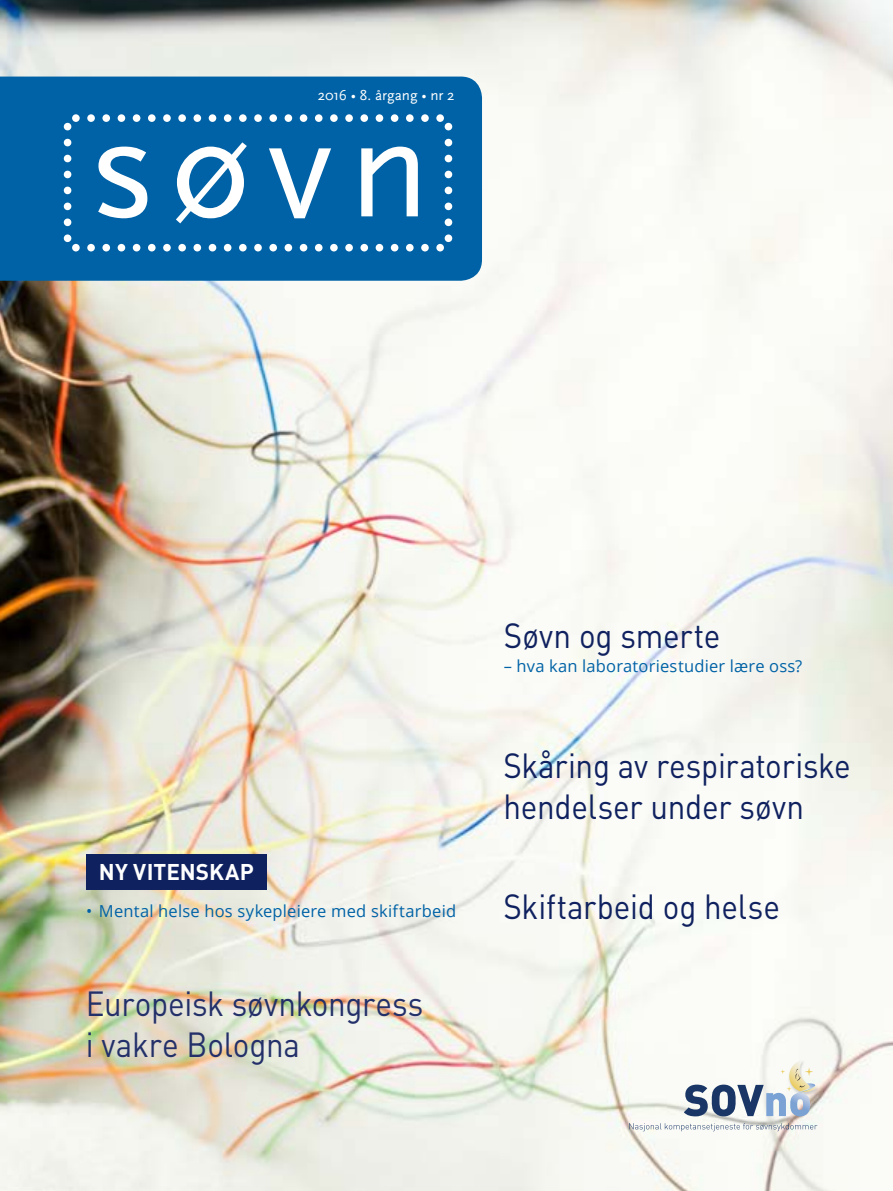
<style>
.page{position:relative;width:893px;height:1191px;background:#fff}
.page>*{position:absolute;margin:0;border:0;box-sizing:border-box;transform-origin:0 0}
.t1{font:34.5px/41.4px "DIN Pro";letter-spacing:-.005em;color:#0f215f;scale:.91 1}
.t2{font:34.5px/41.4px "DIN Pro";letter-spacing:-.01em;color:#233069;scale:.91 1}
.t3{font:700 22.5px "DIN Pro";letter-spacing:.005em;color:#fff}
.t4{font:16.5px "Open Sans";letter-spacing:.01em;color:#0062a6}
.t5{font:15px "Scala Sans";letter-spacing:-.005em;color:#fff}
</style>
<div class="page">
<img style="left:0;top:0;width:893px;height:1191px">
<div style="left:0;top:77px;width:482px;height:204px;background:#0062a6"></div>
<svg style="left:98px;top:142px;width:320px;height:81px"></svg>
<div style="left:72px;top:114px;width:8px;height:8px;background:#fff;border-radius:50%"></div>
<div style="left:72px;top:244px;width:8px;height:7px;background:#fff;border-radius:50%"></div>
<div style="left:64px;top:123px;width:7px;height:7px;background:#fff;border-radius:50%"></div>
<div style="left:445px;top:123px;width:7px;height:7px;background:#fff;border-radius:50%"></div>
<div style="left:64px;top:139px;width:7px;height:7px;background:#fff;border-radius:50%"></div>
<div style="left:445px;top:139px;width:7px;height:7px;background:#fff;border-radius:50%"></div>
<div style="left:64px;top:155px;width:7px;height:7px;background:#fff;border-radius:50%"></div>
<div style="left:445px;top:155px;width:7px;height:7px;background:#fff;border-radius:50%"></div>
<div style="left:64px;top:171px;width:7px;height:7px;background:#fff;border-radius:50%"></div>
<div style="left:445px;top:171px;width:7px;height:7px;background:#fff;border-radius:50%"></div>
<div style="left:64px;top:187px;width:7px;height:7px;background:#fff;border-radius:50%"></div>
<div style="left:445px;top:187px;width:7px;height:7px;background:#fff;border-radius:50%"></div>
<div style="left:64px;top:203px;width:7px;height:7px;background:#fff;border-radius:50%"></div>
<div style="left:445px;top:203px;width:7px;height:7px;background:#fff;border-radius:50%"></div>
<div style="left:64px;top:218px;width:7px;height:8px;background:#fff;border-radius:50%"></div>
<div style="left:445px;top:218px;width:7px;height:8px;background:#fff;border-radius:50%"></div>
<div style="left:64px;top:234px;width:7px;height:8px;background:#fff;border-radius:50%"></div>
<div style="left:445px;top:234px;width:7px;height:8px;background:#fff;border-radius:50%"></div>
<div style="left:87px;top:114px;width:8px;height:8px;background:#fff;border-radius:50%"></div>
<div style="left:87px;top:244px;width:8px;height:7px;background:#fff;border-radius:50%"></div>
<div style="left:102px;top:114px;width:8px;height:8px;background:#fff;border-radius:50%"></div>
<div style="left:102px;top:244px;width:8px;height:7px;background:#fff;border-radius:50%"></div>
<div style="left:118px;top:114px;width:7px;height:8px;background:#fff;border-radius:50%"></div>
<div style="left:118px;top:244px;width:7px;height:7px;background:#fff;border-radius:50%"></div>
<div style="left:133px;top:114px;width:7px;height:8px;background:#fff;border-radius:50%"></div>
<div style="left:133px;top:244px;width:7px;height:7px;background:#fff;border-radius:50%"></div>
<div style="left:148px;top:114px;width:8px;height:8px;background:#fff;border-radius:50%"></div>
<div style="left:148px;top:244px;width:8px;height:7px;background:#fff;border-radius:50%"></div>
<div style="left:163px;top:114px;width:8px;height:8px;background:#fff;border-radius:50%"></div>
<div style="left:163px;top:244px;width:8px;height:7px;background:#fff;border-radius:50%"></div>
<div style="left:178px;top:114px;width:8px;height:8px;background:#fff;border-radius:50%"></div>
<div style="left:178px;top:244px;width:8px;height:7px;background:#fff;border-radius:50%"></div>
<div style="left:194px;top:114px;width:7px;height:8px;background:#fff;border-radius:50%"></div>
<div style="left:194px;top:244px;width:7px;height:7px;background:#fff;border-radius:50%"></div>
<div style="left:209px;top:114px;width:7px;height:8px;background:#fff;border-radius:50%"></div>
<div style="left:209px;top:244px;width:7px;height:7px;background:#fff;border-radius:50%"></div>
<div style="left:224px;top:114px;width:7px;height:8px;background:#fff;border-radius:50%"></div>
<div style="left:224px;top:244px;width:7px;height:7px;background:#fff;border-radius:50%"></div>
<div style="left:239px;top:114px;width:8px;height:8px;background:#fff;border-radius:50%"></div>
<div style="left:239px;top:244px;width:8px;height:7px;background:#fff;border-radius:50%"></div>
<div style="left:254px;top:114px;width:8px;height:8px;background:#fff;border-radius:50%"></div>
<div style="left:254px;top:244px;width:8px;height:7px;background:#fff;border-radius:50%"></div>
<div style="left:269px;top:114px;width:8px;height:8px;background:#fff;border-radius:50%"></div>
<div style="left:269px;top:244px;width:8px;height:7px;background:#fff;border-radius:50%"></div>
<div style="left:285px;top:114px;width:7px;height:8px;background:#fff;border-radius:50%"></div>
<div style="left:285px;top:244px;width:7px;height:7px;background:#fff;border-radius:50%"></div>
<div style="left:300px;top:114px;width:7px;height:8px;background:#fff;border-radius:50%"></div>
<div style="left:300px;top:244px;width:7px;height:7px;background:#fff;border-radius:50%"></div>
<div style="left:315px;top:114px;width:8px;height:8px;background:#fff;border-radius:50%"></div>
<div style="left:315px;top:244px;width:8px;height:7px;background:#fff;border-radius:50%"></div>
<div style="left:330px;top:114px;width:8px;height:8px;background:#fff;border-radius:50%"></div>
<div style="left:330px;top:244px;width:8px;height:7px;background:#fff;border-radius:50%"></div>
<div style="left:345px;top:114px;width:8px;height:8px;background:#fff;border-radius:50%"></div>
<div style="left:345px;top:244px;width:8px;height:7px;background:#fff;border-radius:50%"></div>
<div style="left:360px;top:114px;width:8px;height:8px;background:#fff;border-radius:50%"></div>
<div style="left:360px;top:244px;width:8px;height:7px;background:#fff;border-radius:50%"></div>
<div style="left:376px;top:114px;width:7px;height:8px;background:#fff;border-radius:50%"></div>
<div style="left:376px;top:244px;width:7px;height:7px;background:#fff;border-radius:50%"></div>
<div style="left:391px;top:114px;width:7px;height:8px;background:#fff;border-radius:50%"></div>
<div style="left:391px;top:244px;width:7px;height:7px;background:#fff;border-radius:50%"></div>
<div style="left:406px;top:114px;width:8px;height:8px;background:#fff;border-radius:50%"></div>
<div style="left:406px;top:244px;width:8px;height:7px;background:#fff;border-radius:50%"></div>
<div style="left:421px;top:114px;width:8px;height:8px;background:#fff;border-radius:50%"></div>
<div style="left:421px;top:244px;width:8px;height:7px;background:#fff;border-radius:50%"></div>
<div style="left:436px;top:114px;width:8px;height:8px;background:#fff;border-radius:50%"></div>
<div style="left:436px;top:244px;width:8px;height:7px;background:#fff;border-radius:50%"></div>
<div style="left:86px;top:854px;width:181px;height:35px;background:#0f215f"></div>
<svg style="left:629px;top:1123px;width:188px;height:8px"></svg>
<img style="left:787px;top:1059px;width:33px;height:37px">
<svg style="left:684px;top:1060px;width:133px;height:56px"></svg>
<p class="t5" style="left:318px;top:87px;width:138px">2016 • 8. årgang • nr 2</p>
<h1 class="t1" style="left:504px;top:614px;width:240px">Søvn og smerte</h1>
<p class="t4" style="left:504px;top:655px;width:300px">– hva kan laboratoriestudier lære oss?</p>
<h1 class="t1" style="left:503px;top:743px;width:383px">Skåring av respiratoriske hendelser under søvn</h1>
<h2 class="t3" style="left:99px;top:856px;width:156px">NY VITENSKAP</h2>
<p class="t4" style="left:86px;top:899px;width:371px">• Mental helse hos sykepleiere med skiftarbeid</p>
<h1 class="t1" style="left:503px;top:884px;width:306px">Skiftarbeid og helse</h1>
<h1 class="t2" style="left:86px;top:981px;width:372px">Europeisk søvnkongress i vakre Bologna</h1>
</div>
